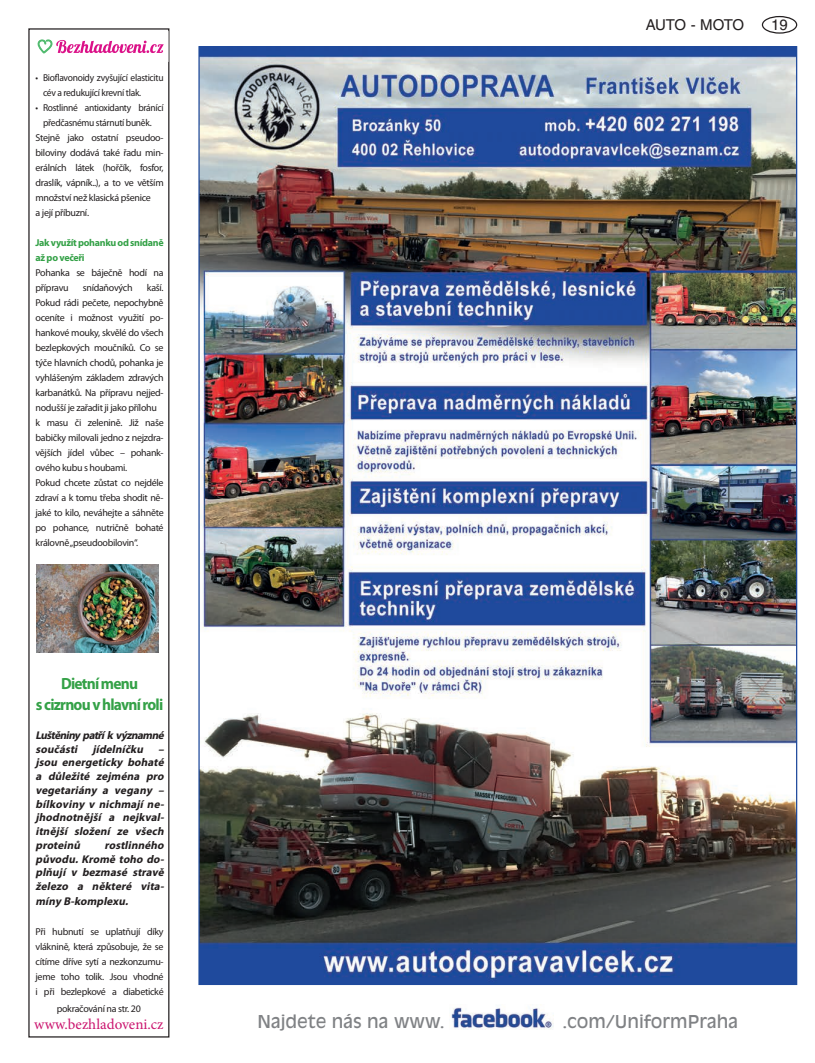
<style>
.page{position:relative;width:815px;height:1063px;background:#fff}
.page>*{position:absolute;margin:0;border:0;box-sizing:border-box;transform-origin:0 0}
.t1{font:17.5px "Antique Olive CE";color:#808285}
.t2{font:700 16.25px/21.2px "Myriad Pro";letter-spacing:-.05em;color:#34a147;text-align:center;scale:.95 1}
.t3{font:15px "Minion Pro";color:#cb156f}
.t4{font:15px "Helvetica CE";letter-spacing:-.04em;color:#231f20}
.t5{font:italic 700 11.25px/13.8px "Myriad Pro";letter-spacing:.01em;color:#231f20;text-align:justify}
.t6{font:10px/15px "Myriad Pro";letter-spacing:-.03em;color:#231f20}
.t7{font:10px/15px "Myriad Pro";letter-spacing:-.03em;color:#231f20;scale:.95 1}
.t8{font:700 10px/15px "Myriad Pro";letter-spacing:-.03em;color:#34a147}
</style>
<div class="page">
<div style="left:762px;top:16px;width:35px;height:18px;border:1px solid #231f20;border-radius:50%"></div>
<div style="left:28px;top:28px;width:141px;height:1010px;border:1px solid #231f20"></div>
<img style="left:37px;top:564px;width:121px;height:89px">
<img style="left:451px;top:1007px;width:103px;height:23px">
<img style="left:200px;top:48px;width:595px;height:935px">
<svg style="left:38px;top:40px;width:126px;height:13px"></svg>
<p class="t7" style="left:43px;top:70px;width:128px;text-indent:-7px">• Bioflavonoidy zvyšující elasticitu cév a redukující krevní tlak.</p>
<p class="t7" style="left:36px;top:100px;width:136px">• Rostlinné antioxidanty bránící</p>
<p class="t7" style="left:43px;top:115px;width:116px">předčasnému stárnutí buněk.</p>
<p class="t6" style="left:36px;top:130px;width:130px">Stejně jako ostatní pseudoo-</p>
<p class="t6" style="left:36px;top:145px;width:130px">biloviny dodává také řadu min-</p>
<p class="t6" style="left:36px;top:160px;width:130px">erálních látek (hořčík, fosfor,</p>
<p class="t6" style="left:36px;top:175px;width:130px">draslík, vápník..), a to ve větším</p>
<p class="t6" style="left:36px;top:190px;width:117px">množství než klasická pšenice</p>
<p class="t6" style="left:36px;top:205px;width:55px">a její příbuzní.</p>
<p class="t8" style="left:36px;top:235px;width:130px">Jak využít pohanku od snídaně až po večeři</p>
<p class="t6" style="left:36px;top:265px;width:130px">Pohanka se báječně hodí na přípravu</p>
<p class="t6" style="left:36px;top:280px;width:130px;text-indent:111px">kaší.<br>Pokud rádi pečete, nepochybně oceníte i možnost využití po&shy;hankové mouky, skvělé do všech bezlepkových moučníků. Co se týče hlavních chodů, pohanka je vyhlášeným základem zdravých karbanátků. Na přípravu nejjed&shy;nodušší je zařadit ji jako přílohu k masu či zelenině. Již naše babičky milovali jedno z nejzdra&shy;vějších jídel vůbec – pohank&shy;ového kubu s houbami.<br>Pokud chcete zůstat co nejdéle zdraví a k tomu třeba shodit ně&shy;jaké to kilo, neváhejte a sáhněte po pohance, nutričně bohaté královně „pseudoobilovin“.</p>
<p class="t6" style="left:83px;top:280px;width:51px">snídaňových</p>
<h2 class="t2" style="left:36px;top:672px;width:136px">Dietní menu<br>s cizrnou v hlavní roli</h2>
<p class="t5" style="left:36px;top:728px;width:132px">Luštěninypatříkvýznamné součásti jídelníčku – jsou energeticky bohaté a důležité zejména pro vegetariány a vegany – bílkoviny v nichmají ne&shy;jhodnotnější a nejkval&shy;itnější složení ze všech proteinů</p>
<p class="t5" style="left:36px;top:838px;width:132px;text-indent:69px">rostlinného původu. Kromě toho do&shy;plňují v bezmasé stravě železo a některé vita-</p>
<p class="t5" style="left:36px;top:894px;width:97px">míny B-komplexu.</p>
<p class="t6" style="left:36px;top:924px;width:130px;text-align:justify">Při hubnutí se uplatňují díky vláknině, která způsobuje, že se cítíme dříve sytí a nezkonzumu&shy;jeme toho tolik. Jsou vhodné i při bezlepkové a diabetické</p>
<h3 class="t3" style="left:34px;top:1014px;width:131px">www.bezhladoveni.cz</h3>
<p class="t6" style="left:57px;top:1001px;width:86px">pokračování na str. 20</p>
<h3 class="t4" style="left:646px;top:16px;width:100px">AUTO - MOTO</h3>
<h3 class="t4" style="left:771px;top:16px;width:18px">19</h3>
<h1 class="t1" style="left:257px;top:1012px;width:189px">Najdete nás na www.</h1>
<h1 class="t1" style="left:562px;top:1012px;width:177px">.com/UniformPraha</h1>
</div>
